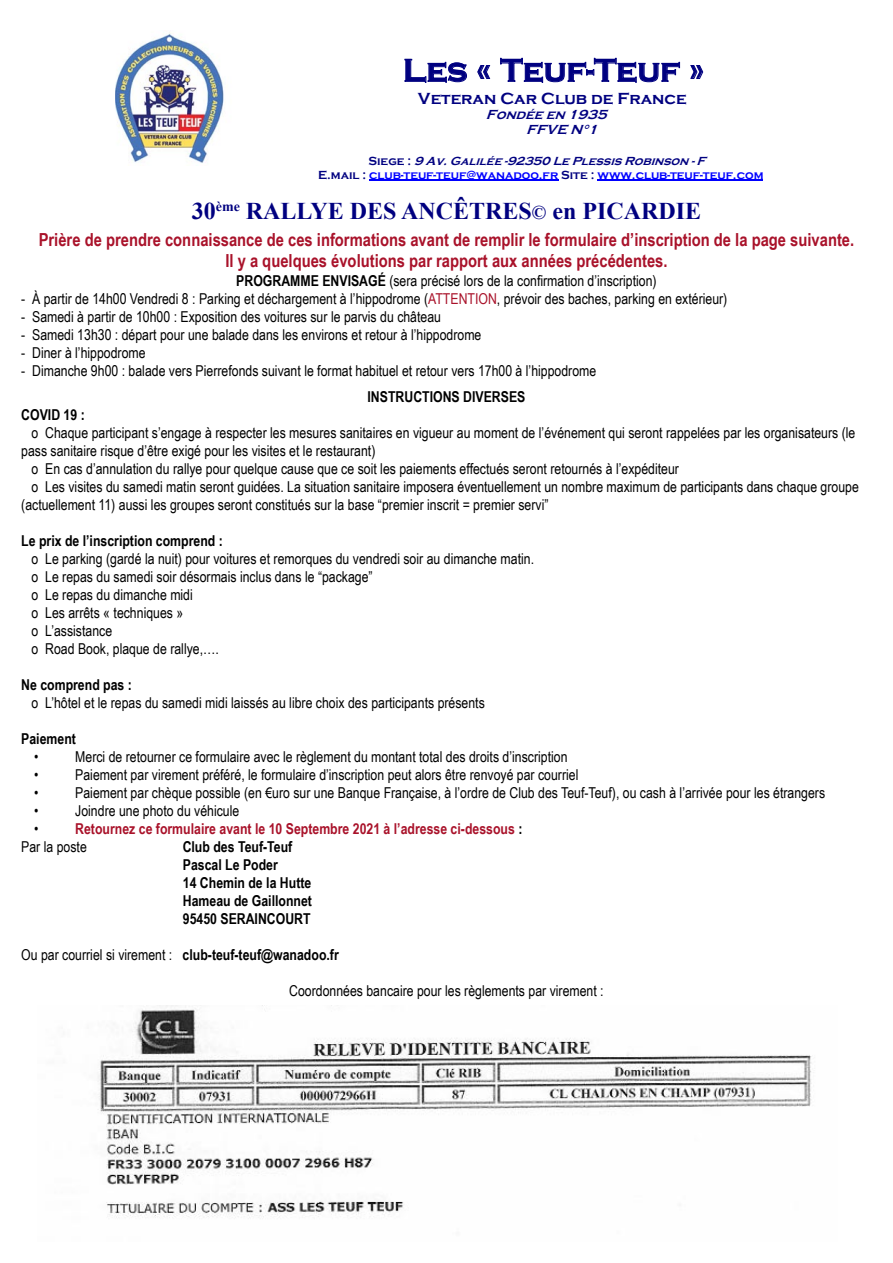
<style>
.page{position:relative;width:893px;height:1263px;background:#fff}
.page>*{position:absolute;margin:0;border:0;box-sizing:border-box;transform-origin:0 0}
.t1{font:700 33px "Copperplate Gothic";color:#000080}
.t2{font:700 24px "Times New Roman";color:#000080}
.t3{font:700 18px/21.6px "Arial Narrow";color:#a9122a;text-align:center}
.t4{font:700 16.5px "Copperplate Gothic";color:#000080}
.t5{font:15px/18px "Arial Narrow";color:#000}
.t6{font:700 15px/18px "Arial Narrow";color:#000}
.t7{font:700 15px/18px "Arial Narrow";color:#a9122a}
.t8{font:italic 700 13.5px/15px "Copperplate Gothic";color:#000080}
.t9{font:700 12px/13.4px "Copperplate Gothic";letter-spacing:-.005em;color:#00f;text-align:center}
.s1{color:#000080}
.s2{font-style:italic;color:#000080}
.s3{font-size:19.5px}
.s4{font-weight:700}
.s5{color:#a9122a}
.s6{color:#000}
.s7{font-weight:400;color:#000}
.s8{font-weight:400}
</style>
<div class="page">
<svg style="left:404px;top:58px;width:63px;height:25px"></svg>
<svg style="left:477px;top:65px;width:14px;height:14px"></svg>
<svg style="left:500px;top:57px;width:180px;height:26px"></svg>
<svg style="left:690px;top:65px;width:14px;height:14px"></svg>
<hr style="left:369px;top:180px;width:189px;height:1px;background:#00f">
<hr style="left:598px;top:180px;width:165px;height:1px;background:#00f">
<img style="left:116px;top:32px;width:108px;height:131px">
<img style="left:98px;top:1006px;width:714px;height:212px">
<h1 class="t1" style="left:403px;top:52px;width:303px">Les « Teuf-Teuf »</h1>
<p class="t4" style="left:418px;top:89px;width:270px">Veteran Car Club de France</p>
<p class="t8" style="left:526px;top:107px;width:87px;text-indent:-40px">Fondéeen 1935<br>FFVE N°1</p>
<p class="t9" style="left:318px;top:155px;width:447px"><span class="s1">S i e g e :</span> <span class="s2">9 Av.Galilée -92350 LePlessisRobinson - F<br></span><span class="s1">E.mail :</span> club-teuf-teuf@wanadoo.fr <span class="s1">Site :</span> www.club-teuf-teuf.com</p>
<h2 class="t2" style="left:192px;top:193px;width:511px">30<sup>ème</sup> RALLYE DES ANCÊTRES<span class="s3">©</span> en PICARDIE</h2>
<p class="t3" style="left:39px;top:228px;width:817px">Prière de prendre connaissance de ces informations avant de remplir le formulaire d’inscription de la page suivante.<br>Il y a quelques évolutions par rapport aux années précédentes.</p>
<p class="t5" style="left:236px;top:271px;width:422px"><span class="s4">PROGRAMME ENVISAGÉ</span> (sera précisé lors de la confirmation d’inscription)</p>
<p class="t5" style="left:21px;top:289px;width:708px">- À partir de 14h00 Vendredi 8 : Parking et déchargement à l’hippodrome (<span class="s5">ATTENTION</span>, prévoir des baches, parking en extérieur)</p>
<p class="t5" style="left:21px;top:307px;width:421px">- Samedi à partir de 10h00 : Exposition des voitures sur le parvis du château</p>
<p class="t5" style="left:21px;top:325px;width:462px">- Samedi 13h30 : départ pour une balade dans les environs et retour à l’hippodrome</p>
<p class="t5" style="left:21px;top:343px;width:126px">- Diner à l’hippodrome</p>
<p class="t5" style="left:21px;top:361px;width:576px">- Dimanche 9h00 : balade vers Pierrefonds suivant le format habituel et retour vers 17h00 à l’hippodrome</p>
<p class="t6" style="left:368px;top:387px;width:159px">INSTRUCTIONS DIVERSES</p>
<p class="t6" style="left:21px;top:405px;width:65px">COVID 19 :</p>
<p class="t5" style="left:32px;top:423px;width:825px">o Chaque participant s’engage à respecter les mesures sanitaires en vigueur au moment de l’événement qui seront rappelées par les organisateurs (le</p>
<p class="t5" style="left:21px;top:441px;width:356px">pass sanitaire risque d’être exigé pour les visites et le restaurant)</p>
<p class="t5" style="left:32px;top:459px;width:649px">o En cas d’annulation du rallye pour quelque cause que ce soit les paiements effectués seront retournés à l’expéditeur</p>
<p class="t5" style="left:32px;top:477px;width:829px">o Les visites du samedi matin seront guidées. La situation sanitaire imposera éventuellement un nombre maximum de participants dans chaque groupe</p>
<p class="t5" style="left:21px;top:495px;width:529px">(actuellement 11) aussi les groupes seront constitués sur la base “premier inscrit = premier servi”</p>
<p class="t6" style="left:21px;top:531px;width:203px">Le prix de l’inscription comprend :</p>
<p class="t5" style="left:32px;top:549px;width:504px">o Le parking (gardé la nuit) pour voitures et remorques du vendredi soir au dimanche matin. o Le repas du samedi soir désormais inclus dans le “package”<br>o Le repas du dimanche midi<br>o Les arrêts « techniques »<br>o L’assistance<br>o Road Book, plaque de rallye,….</p>
<p class="t6" style="left:21px;top:675px;width:112px">Ne comprend pas :</p>
<p class="t5" style="left:32px;top:693px;width:455px">o L’hôtel et le repas du samedi midi laissés au libre choix des participants présents</p>
<p class="t6" style="left:21px;top:729px;width:56px">Paiement</p>
<p class="t5" style="left:34px;top:747px;width:6px">•</p>
<p class="t5" style="left:75px;top:747px;width:494px">Merci de retourner ce formulaire avec le règlement du montant total des droits d’inscription</p>
<p class="t5" style="left:34px;top:765px;width:6px">•</p>
<p class="t5" style="left:75px;top:765px;width:505px">Paiement par virement préféré, le formulaire d’inscription peut alors être renvoyé par courriel</p>
<p class="t5" style="left:34px;top:783px;width:6px">•</p>
<p class="t5" style="left:75px;top:783px;width:751px">Paiement par chèque possible (en €uro sur une Banque Française, à l’ordre de Club des Teuf-Teuf), ou cash à l’arrivée pour les étrangers</p>
<p class="t5" style="left:34px;top:801px;width:6px">•</p>
<p class="t5" style="left:75px;top:801px;width:166px">Joindre une photo du véhicule</p>
<p class="t5" style="left:34px;top:819px;width:6px">•</p>
<p class="t7" style="left:21px;top:819px;width:503px;text-indent:54px">Retournez ce formulaire avant le 10 Septembre 2021 à l’adresse ci-dessous <span class="s6">:<br></span><span class="s7">Par la poste</span></p>
<p class="t6" style="left:183px;top:837px;width:131px">Club des Teuf-Teuf<br>Pascal Le Poder<br>14 Chemin de la Hutte<br>Hameau de Gaillonnet<br>95450 SERAINCOURT</p>
<p class="t6" style="left:21px;top:945px;width:319px"><span class="s8">Ou par courriel si virement :</span> club-teuf-teuf@wanadoo.fr</p>
<p class="t5" style="left:289px;top:981px;width:316px">Coordonnées bancaire pour les règlements par virement :</p>
</div>
